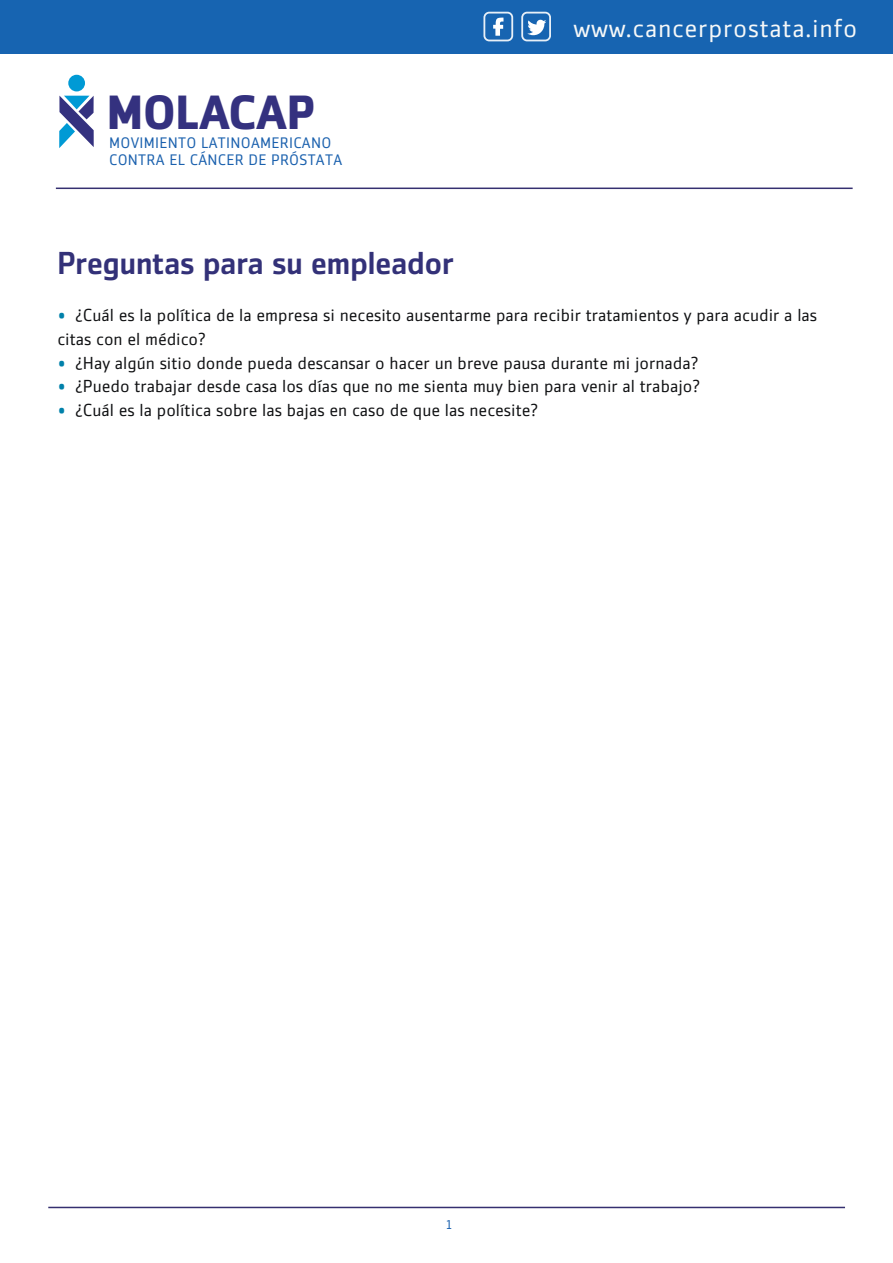
<style>
.page{position:relative;width:893px;height:1263px;background:#fff}
.page>*{position:absolute;margin:0;border:0;box-sizing:border-box;transform-origin:0 0}
.t1{font:700 47.55px "Zemestro Std";letter-spacing:.01em;color:#34317f}
.t2{font:500 31.5px "Zemestro Std";color:#333178}
.t3{font:25.5px "Zemestro Std";letter-spacing:.03em;color:#f6f8f8}
.t4{font:17.25px/23.7px "Zemestro Std";color:#101113}
.t5{font:15.15px/17.7px "Zemestro Std";letter-spacing:.02em;color:#1b61ae}
.t6{font:12px "Benton Sans";color:#1a60ae}
.s1{color:#0081aa}
</style>
<div class="page">
<div style="left:0;top:0;width:893px;height:54px;background:#1764b1"></div>
<div style="left:483px;top:12px;width:30px;height:29px;border:2px solid #fff;border-radius:5px"></div>
<svg style="left:493px;top:18px;width:10px;height:18px"></svg>
<div style="left:521px;top:12px;width:30px;height:29px;border:2px solid #fff;border-radius:5px"></div>
<svg style="left:527px;top:20px;width:19px;height:15px"></svg>
<hr style="left:56px;top:188px;width:797px;height:1px;background:#353070">
<hr style="left:48px;top:1207px;width:797px;height:1px;background:#353070">
<div style="left:68px;top:75px;width:17px;height:16px;background:#009ad5;border-radius:50%"></div>
<svg style="left:59px;top:96px;width:35px;height:52px"></svg>
<h1 class="t1" style="left:107px;top:82px;width:209px">MOLACAP</h1>
<p class="t5" style="left:109px;top:134px;width:235px">MOVIMIENTO LATINOAMERICANO<br>CONTRA EL CÁNCER DE PRÓSTATA</p>
<h3 class="t3" style="left:573px;top:13px;width:285px">www.cancerprostata.info</h3>
<h2 class="t2" style="left:57px;top:243px;width:398px">Preguntas para su empleador</h2>
<p class="t4" style="left:57px;top:303px;width:761px"><span class="s1">•</span> ¿Cuál es la política de la empresa si necesito ausentarme para recibir tratamientos y para acudir a las citas con el médico?</p>
<p class="t4" style="left:57px;top:351px;width:642px"><span class="s1">•</span> ¿Hay algún sitio donde pueda descansar o hacer un breve pausa durante mi jornada?</p>
<p class="t4" style="left:57px;top:374px;width:644px"><span class="s1">•</span> ¿Puedo trabajar desde casa los días que no me sienta muy bien para venir al trabajo?</p>
<p class="t4" style="left:57px;top:398px;width:482px"><span class="s1">•</span> ¿Cuál es la política sobre las bajas en caso de que las necesite?</p>
<p class="t6" style="left:447px;top:1218px;width:7px">1</p>
</div>
